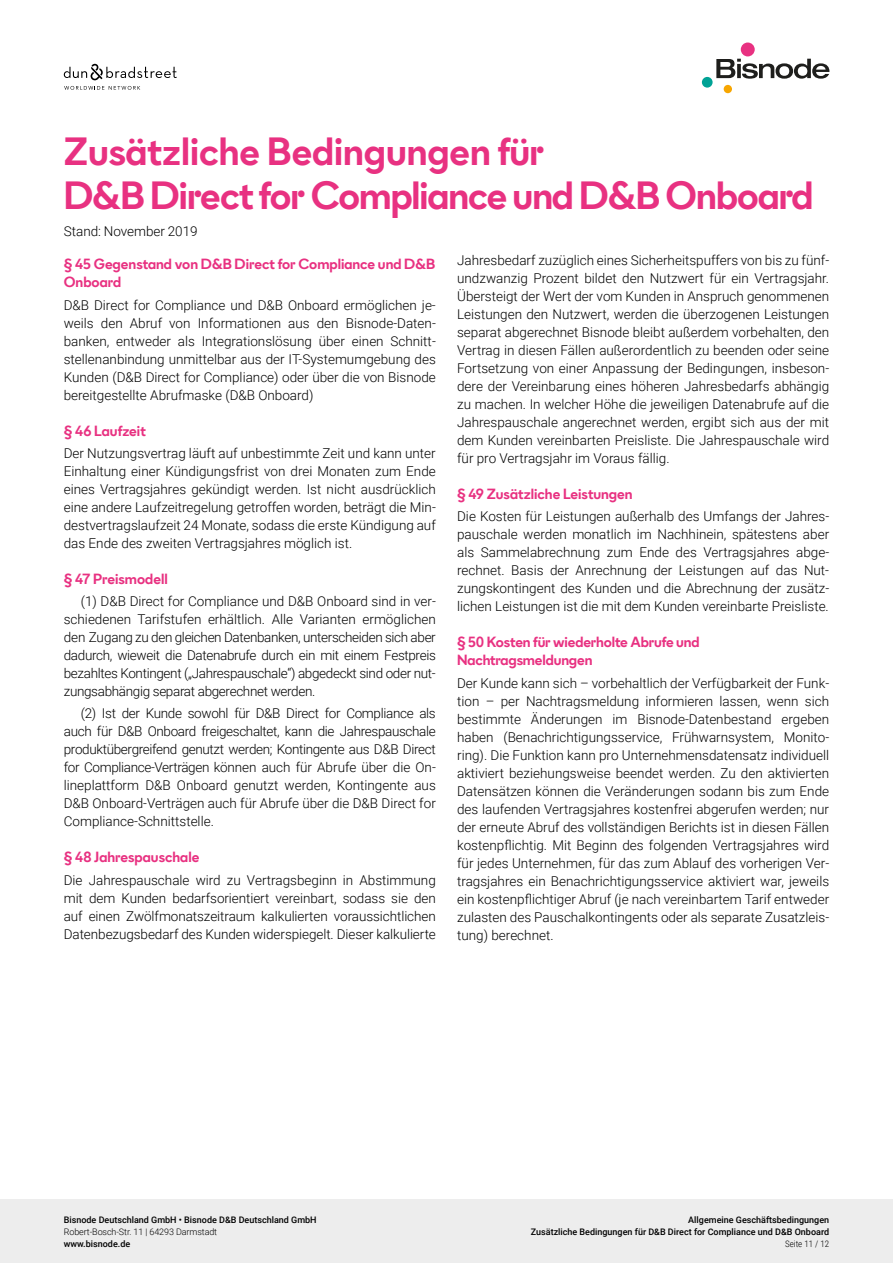
<style>
.page{position:relative;width:893px;height:1263px;background:#fff}
.page>*{position:absolute;margin:0;border:0;box-sizing:border-box;transform-origin:0 0}
.t1{font:700 36px/43.2px "Bisnode Sans";letter-spacing:-.02em;color:#e83181}
.t2{font:300 13.5px/18px "Roboto";color:#000;text-align:justify}
.t3{font:700 13.5px/18px "Bisnode Sans";color:#e83181}
.t4{font:500 9px/12px "Roboto";color:#000;text-align:right}
.t5{font:300 9px "Roboto";letter-spacing:-.01em;color:#000}
.t6{font:300 9px "Roboto Condensed";color:#000}
</style>
<div class="page">
<div style="left:0;top:1199px;width:893px;height:64px;background:#ededed"></div>
<svg style="left:716px;top:59px;width:113px;height:20px"></svg>
<div style="left:741px;top:43px;width:14px;height:13px;background:#e83181;border-radius:50%"></div>
<div style="left:702px;top:77px;width:11px;height:11px;background:#00a295;border-radius:50%"></div>
<div style="left:724px;top:85px;width:8px;height:8px;background:#f7a600;border-radius:50%"></div>
<svg style="left:64px;top:63px;width:113px;height:17px"></svg>
<svg style="left:64px;top:86px;width:76px;height:4px"></svg>
<h1 class="t1" style="left:64px;top:130px;width:751px">Zusätzliche Bedingungen für<br>D&amp;B Direct for Compliance und D&amp;B Onboard</h1>
<p class="t2" style="left:64px;top:221px;width:135px">Stand: November 2019</p>
<p class="t3" style="left:64px;top:255px;width:373px">§ 45 Gegenstand von D&amp;B Direct for Compliance und D&amp;B<br>Onboard</p>
<p class="t2" style="left:64px;top:295px;width:374px">D&amp;B Direct for Compliance und D&amp;B Onboard ermöglichen je&shy;weils den Abruf von Informationen aus den Bisnode-Daten&shy;banken, entweder als Integrationslösung über einen Schnitt&shy;stellenanbindung unmittelbar aus der IT-Systemumgebung des Kunden (D&amp;B Direct for Compliance) oder über die von Bisnode bereitgestellte Abrufmaske (D&amp;B Onboard)</p>
<p class="t3" style="left:64px;top:421px;width:83px">§ 46 Laufzeit</p>
<p class="t2" style="left:64px;top:443px;width:374px">Der Nutzungsvertrag läuft auf unbestimmte Zeit und kann unter Einhaltung einer Kündigungsfrist von drei Monaten zum Ende eines Vertragsjahres gekündigt werden. Ist nicht ausdrücklich eine andere Laufzeitregelung getroffen worden, beträgt die Min&shy;destvertragslaufzeit 24 Monate, sodass die erste Kündigung auf das Ende des zweiten Vertragsjahres möglich ist.</p>
<p class="t3" style="left:64px;top:569px;width:105px">§ 47 Preismodell</p>
<p class="t2" style="left:64px;top:592px;width:374px;text-indent:17px">(1) D&amp;B Direct for Compliance und D&amp;B Onboard sind in ver&shy;schiedenen Tarifstufen erhältlich. Alle Varianten ermöglichen den Zugang zu den gleichen Datenbanken, unterscheiden sich aber dadurch, wieweit die Datenabrufe durch ein mit einem Festpreis bezahltes Kontingent („Jahrespauschale“) abgedeckt sind oder nut&shy;zungsabhängig separat abgerechnet werden.</p>
<p class="t2" style="left:64px;top:704px;width:374px;text-indent:17px">(2) Ist der Kunde sowohl für D&amp;B Direct for Compliance als auch für D&amp;B Onboard freigeschaltet, kann die Jahrespauschale produktübergreifend genutzt werden; Kontingente aus D&amp;B Direct for Compliance-Verträgen können auch für Abrufe über die On&shy;lineplattform D&amp;B Onboard genutzt werden, Kontingente aus D&amp;B Onboard-Verträgen auch für Abrufe über die D&amp;B Direct for Compliance-Schnittstelle.</p>
<p class="t3" style="left:64px;top:848px;width:137px">§ 48 Jahrespauschale</p>
<p class="t2" style="left:64px;top:870px;width:374px">Die Jahrespauschale wird zu Vertragsbeginn in Abstimmung mit dem Kunden bedarfsorientiert vereinbart, sodass sie den auf einen Zwölfmonatszeitraum kalkulierten voraussichtlichen Datenbezugsbedarf des Kunden widerspiegelt. Dieser kalkulierte</p>
<p class="t2" style="left:457px;top:251px;width:374px">Jahresbedarf zuzüglich eines Sicherheitspuffers von bis zu fünf&shy;undzwanzig Prozent bildet den Nutzwert für ein Vertragsjahr.<br>Übersteigt der Wert der vom Kunden in Anspruch genommenen Leistungen den Nutzwert, werden die überzogenen Leistungen separat abgerechnet Bisnode bleibt außerdem vorbehalten, den Vertrag in diesen Fällen außerordentlich zu beenden oder seine Fortsetzung von einer Anpassung der Bedingungen, insbeson&shy;dere der Vereinbarung eines höheren Jahresbedarfs abhängig zu machen. In welcher Höhe die jeweiligen Datenabrufe auf die Jahrespauschale angerechnet werden, ergibt sich aus der mit dem Kunden vereinbarten Preisliste. Die Jahrespauschale wird für pro Vertragsjahr im Voraus fällig.</p>
<p class="t3" style="left:457px;top:485px;width:177px">§ 49 Zusätzliche Leistungen</p>
<p class="t2" style="left:457px;top:507px;width:374px">Die Kosten für Leistungen außerhalb des Umfangs der Jahres&shy;pauschale werden monatlich im Nachhinein, spätestens aber als Sammelabrechnung zum Ende des Vertragsjahres abge&shy;rechnet. Basis der Anrechnung der Leistungen auf das Nut&shy;zungskontingent des Kunden und die Abrechnung der zusätz&shy;lichen Leistungen ist die mit dem Kunden vereinbarte Preisliste.</p>
<p class="t3" style="left:457px;top:633px;width:244px">§ 50 Kosten für wiederholte Abrufe und<br>Nachtragsmeldungen</p>
<p class="t2" style="left:457px;top:673px;width:374px">Der Kunde kann sich – vorbehaltlich der Verfügbarkeit der Funk&shy;tion – per Nachtragsmeldung informieren lassen, wenn sich bestimmte Änderungen im Bisnode-Datenbestand ergeben haben (Benachrichtigungsservice, Frühwarnsystem, Monito&shy;ring). Die Funktion kann pro Unternehmensdatensatz individuell aktiviert beziehungsweise beendet werden. Zu den aktivierten Datensätzen können die Veränderungen sodann bis zum Ende des laufenden Vertragsjahres kostenfrei abgerufen werden; nur der erneute Abruf des vollständigen Berichts ist in diesen Fällen kostenpflichtig. Mit Beginn des folgenden Vertragsjahres wird für jedes Unternehmen, für das zum Ablauf des vorherigen Ver&shy;tragsjahres ein Benachrichtigungsservice aktiviert war, jeweils ein kostenpflichtiger Abruf (je nach vereinbartem Tarif entweder zulasten des Pauschalkontingents oder als separate Zusatzleis&shy;tung) berechnet.</p>
<p class="t4" style="left:64px;top:1213px;width:254px">Bisnode Deutschland GmbH • Bisnode D&amp;B Deutschland GmbH</p>
<p class="t5" style="left:64px;top:1225px;width:155px">Robert-Bosch-Str. 11 | 64293 Darmstadt</p>
<p class="t4" style="left:64px;top:1237px;width:68px">www.bisnode.de</p>
<p class="t4" style="left:531px;top:1213px;width:300px">Allgemeine Geschäftsbedingungen<br>Zusätzliche Bedingungen für D&amp;B Direct for Compliance und D&amp;B Onboard</p>
<p class="t6" style="left:785px;top:1237px;width:46px">Seite 11 / 12</p>
</div>
